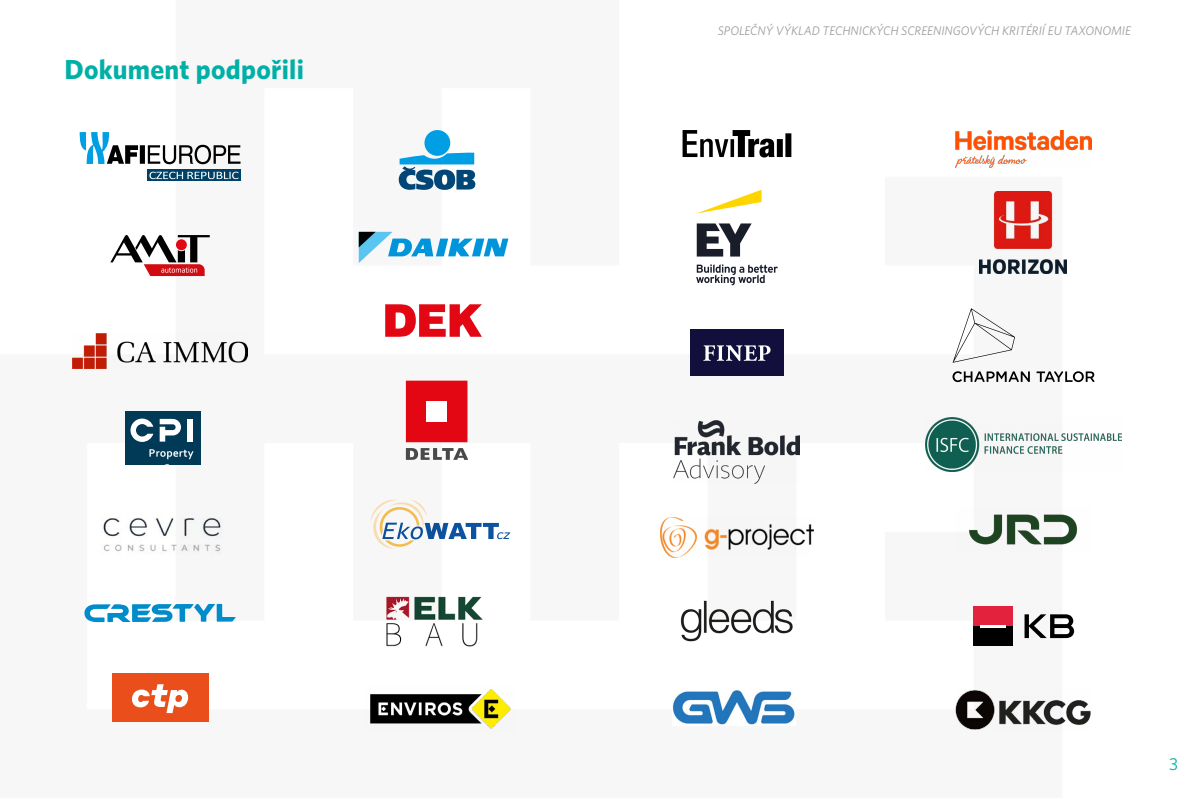
<style>
.page{position:relative;width:1198px;height:798px;background:#fff}
.page>*{position:absolute;margin:0;border:0;box-sizing:border-box;transform-origin:0 0}
.t1{font:700 27.5px "Whitney";letter-spacing:.01em;color:#00b0a6}
.t2{font:17.25px "Whitney";color:#00b0a6}
.t3{font:italic 12.5px "Whitney";color:#9d9d9c}
</style>
<div class="page">
<svg style="left:147px;top:169px;width:93px;height:12px"></svg>
<svg style="left:80px;top:132px;width:160px;height:32px"></svg>
<svg style="left:149px;top:172px;width:89px;height:7px"></svg>
<div style="left:112px;top:673px;width:96px;height:48px;background:#e94e1b"></div>
<svg style="left:132px;top:684px;width:56px;height:28px"></svg>
<svg style="left:84px;top:603px;width:152px;height:19px"></svg>
<svg style="left:110px;top:235px;width:100px;height:41px"></svg>
<svg style="left:385px;top:304px;width:97px;height:32px"></svg>
<div style="left:406px;top:380px;width:61px;height:62px;background:#e30613"></div>
<svg style="left:406px;top:448px;width:62px;height:11px"></svg>
<div style="left:426px;top:401px;width:21px;height:20px;background:#fff"></div>
<img style="left:680px;top:600px;width:113px;height:41px">
<svg style="left:359px;top:232px;width:149px;height:31px"></svg>
<img style="left:386px;top:596px;width:97px;height:51px">
<svg style="left:682px;top:130px;width:109px;height:27px"></svg>
<svg style="left:698px;top:190px;width:63px;height:23px"></svg>
<svg style="left:696px;top:223px;width:82px;height:62px"></svg>
<img style="left:661px;top:517px;width:152px;height:40px">
<img style="left:980px;top:191px;width:87px;height:83px">
<svg style="left:952px;top:308px;width:63px;height:54px"></svg>
<svg style="left:952px;top:371px;width:78px;height:11px"></svg>
<svg style="left:1036px;top:371px;width:58px;height:11px"></svg>
<img style="left:925px;top:417px;width:196px;height:54px">
<img style="left:672px;top:690px;width:123px;height:34px">
<img style="left:73px;top:334px;width:174px;height:34px">
<img style="left:103px;top:512px;width:119px;height:43px">
<div style="left:125px;top:411px;width:76px;height:53px;background:#003a57"></div>
<div style="left:188px;top:418px;width:5px;height:23px;background:#fff"></div>
<svg style="left:160px;top:419px;width:21px;height:22px"></svg>
<svg style="left:130px;top:418px;width:23px;height:24px"></svg>
<svg style="left:149px;top:449px;width:44px;height:16px"></svg>
<div style="left:366px;top:495px;width:148px;height:57px;background:#f7f7f7"></div>
<svg style="left:370px;top:499px;width:140px;height:49px"></svg>
<div style="left:690px;top:329px;width:93px;height:46px;background:#130f3d"></div>
<svg style="left:703px;top:345px;width:67px;height:16px"></svg>
<img style="left:674px;top:420px;width:126px;height:63px">
<img style="left:956px;top:130px;width:135px;height:37px">
<img style="left:969px;top:514px;width:109px;height:31px">
<div style="left:424px;top:130px;width:26px;height:26px;background:#009fe3;border-radius:50%"></div>
<svg style="left:399px;top:152px;width:76px;height:38px"></svg>
<img style="left:370px;top:689px;width:141px;height:40px">
<div style="left:973px;top:606px;width:39px;height:20px;background:#e3233d"></div>
<div style="left:973px;top:626px;width:39px;height:19px;background:#000"></div>
<hr style="left:979px;top:624px;width:26px;height:3px;background:#fff">
<svg style="left:1024px;top:614px;width:50px;height:23px"></svg>
<img style="left:956px;top:689px;width:135px;height:40px">
<h1 class="t1" style="left:64px;top:51px;width:241px">Dokument podpořili</h1>
<p class="t3" style="left:718px;top:22px;width:415px">SPOLEČNÝ VÝKLAD TECHNICKÝCH SCREENINGOVÝCH KRITÉRIÍ EU TAXONOMIE</p>
<h2 class="t2" style="left:1169px;top:752px;width:10px">3</h2>
</div>
